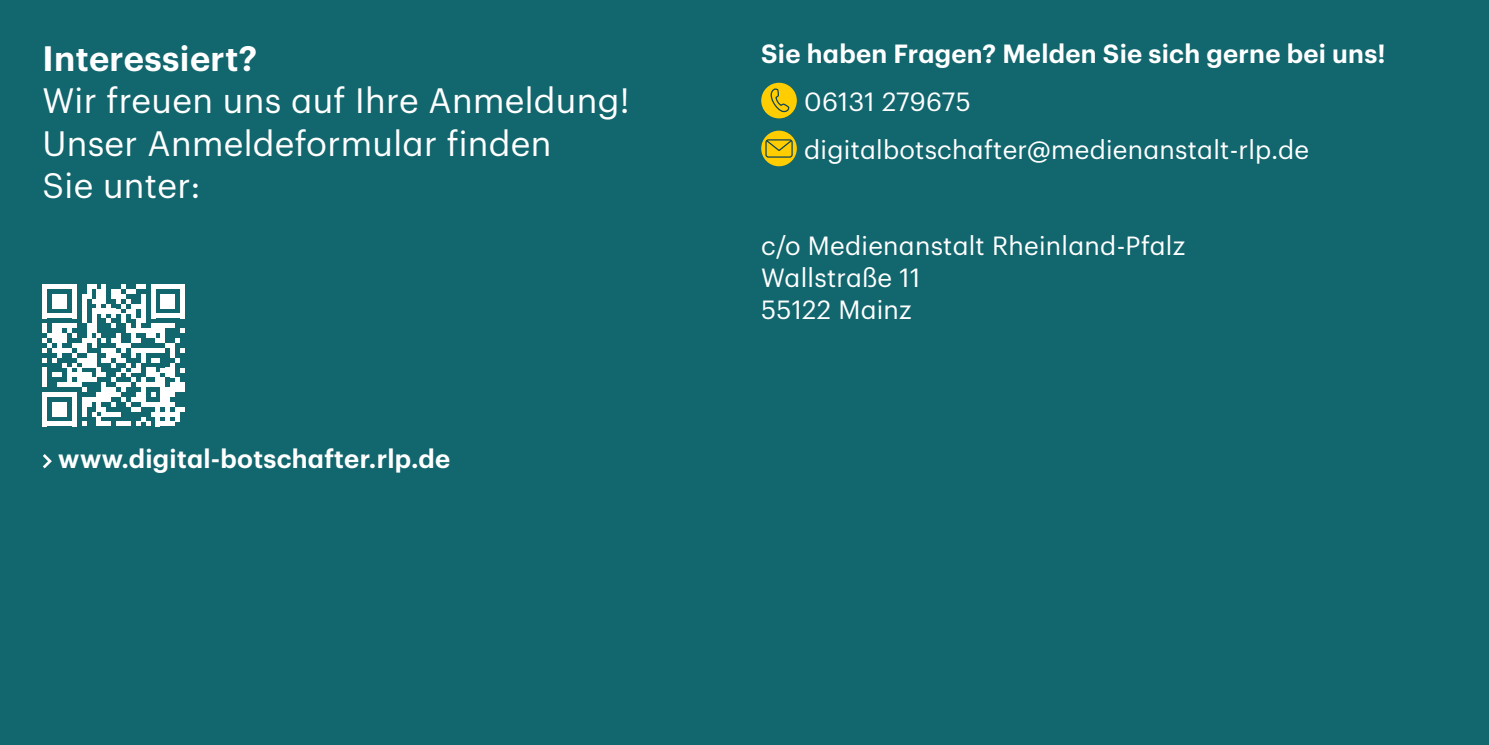
<style>
.page{position:relative;width:1489px;height:745px;background:#fff}
.page>*{position:absolute;margin:0;border:0;box-sizing:border-box;transform-origin:0 0}
.Graphik_Regular_13_8_6mm_H2_Weiß{font:34.5px/42.5px "Graphik";letter-spacing:.01em;color:#fff}
.Graphik_Regular_10_3_4_5mm{font:25.75px/32px "Graphik";letter-spacing:.01em;color:#fff}
.Graphik_Regular_10_3_4_5mm-2{font:600 25.75px "Graphik";letter-spacing:.01em;color:#fff}
.s1{font-weight:600}
</style>
<div class="page">
<div style="left:0;top:0;width:1488px;height:744px;background:#12666e"></div>
<div style="left:761px;top:83px;width:35px;height:35px;background:#ffcd00;border-radius:50%"></div>
<svg style="left:765px;top:82px;width:24px;height:31px"></svg>
<div style="left:761px;top:130px;width:35px;height:36px;background:#ffcd00;border-radius:50%"></div>
<div style="left:765px;top:139px;width:27px;height:18px;border:1px solid #0e4456;border-radius:2px"></div>
<svg style="left:765px;top:139px;width:27px;height:13px"></svg>
<svg style="left:43px;top:284px;width:142px;height:142px"></svg>
<svg style="left:43px;top:454px;width:9px;height:15px"></svg>
<h2 class="Graphik_Regular_13_8_6mm_H2_Weiß" style="left:43px;top:34px;width:588px"><span class="s1">Interessiert?<br></span>Wir freuen uns auf Ihre Anmeldung!<br>Unser Anmeldeformular finden<br>Sie unter:</h2>
<p class="Graphik_Regular_10_3_4_5mm-2" style="left:58px;top:439px;width:393px">www.digital-botschafter.rlp.de</p>
<p class="Graphik_Regular_10_3_4_5mm-2" style="left:761px;top:34px;width:626px">Sie haben Fragen? Melden Sie sich gerne bei uns!</p>
<p class="Graphik_Regular_10_3_4_5mm" style="left:804px;top:84px;width:168px">06131 279675</p>
<p class="Graphik_Regular_10_3_4_5mm" style="left:804px;top:132px;width:506px">digitalbotschafter@medienanstalt-rlp.de</p>
<p class="Graphik_Regular_10_3_4_5mm" style="left:761px;top:227px;width:425px">c/o Medienanstalt Rheinland-Pfalz<br>Wallstraße 11<br>55122 Mainz</p>
</div>
